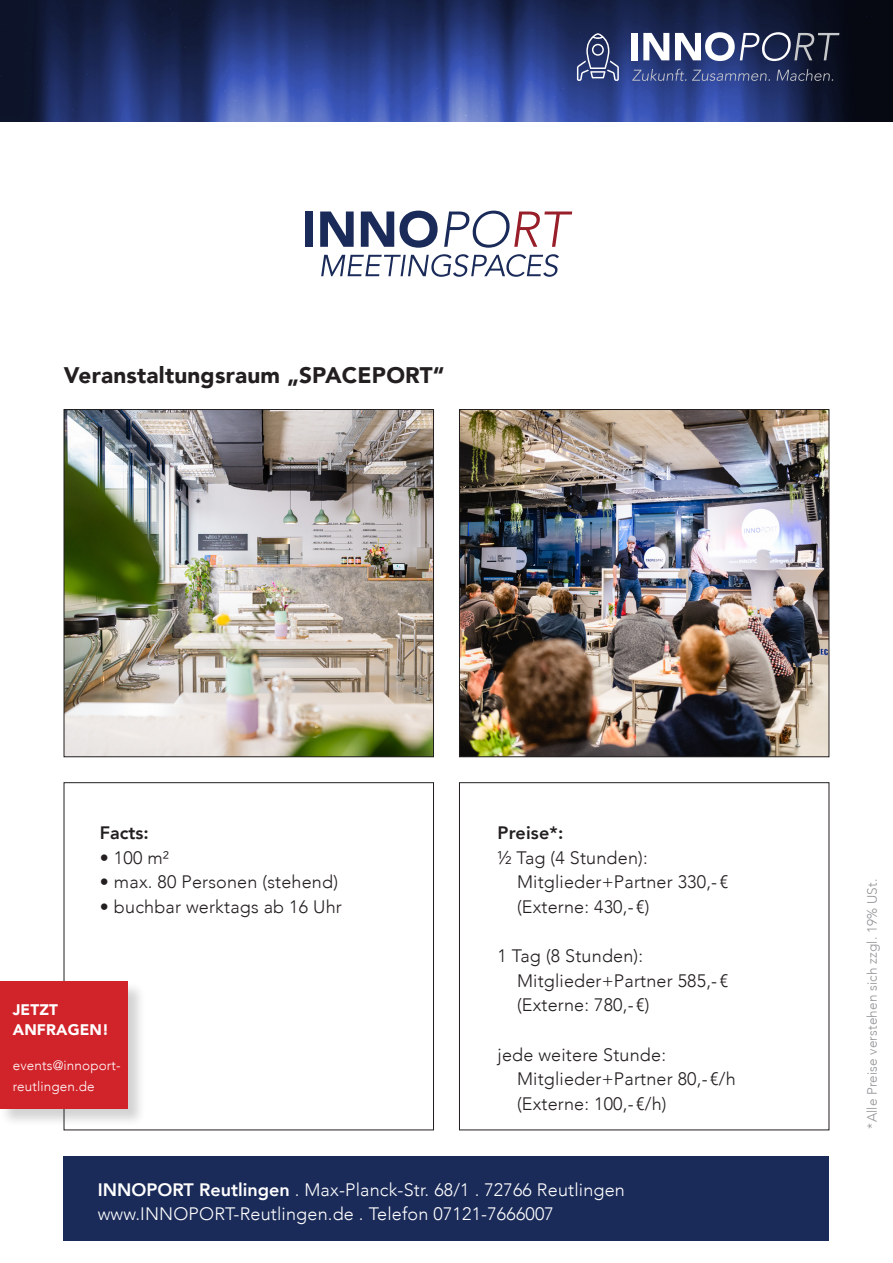
<style>
.page{position:relative;width:893px;height:1263px;background:#fff}
.page>*{position:absolute;margin:0;border:0;box-sizing:border-box;transform-origin:0 0}
._1_Headline__Hypatia_ExtraLight__28pt__0_{font:900 22.5px "Avenir";letter-spacing:.01em;color:#231f20}
._3_Fließtext__Hypathia_Light__9_5pt__10__{font:300 18px "Avenir";letter-spacing:.01em;color:#231f20}
._1_Headline__Hypatia_ExtraLight__28pt__0_-2{font:300 18px "Avenir";letter-spacing:.01em;color:#fff}
._3_Fließtext__Hypathia_Light__9_5pt__10__-2{font:800 18px "Avenir";letter-spacing:.01em;color:#231f20}
._1_Headline__Hypatia_ExtraLight__28pt__0_-3{font:800 18px "Avenir";color:#231f20}
._3_Fließtext__Hypathia_Light__9_5pt__10__-3{font:900 15.3px "Avenir";letter-spacing:.01em;color:#fff}
._3_Fließtext__Hypathia_Light__9_5pt__10__-4{font:300 13.5px "Avenir";letter-spacing:.01em;color:#939598}
._3_Fließtext__Hypathia_Light__9_5pt__10__-5{font:300 13.5px/21px "Avenir";letter-spacing:.01em;color:#fff}
.s1{font-weight:800}
</style>
<div class="page">
<img style="left:461px;top:411px;width:366px;height:344px">
<div style="left:459px;top:409px;width:370px;height:348px;border:1px solid #231f20"></div>
<img style="left:66px;top:411px;width:366px;height:344px">
<div style="left:64px;top:409px;width:370px;height:348px;border:1px solid #231f20"></div>
<div style="left:459px;top:782px;width:370px;height:348px;border:1px solid #231f20"></div>
<div style="left:64px;top:1157px;width:765px;height:84px;background:#1b2b59"></div>
<img style="left:0;top:0;width:893px;height:121px">
<div style="left:632px;top:33px;width:6px;height:27px;background:#fff"></div>
<svg style="left:643px;top:33px;width:26px;height:27px"></svg>
<svg style="left:675px;top:32px;width:164px;height:29px"></svg>
<svg style="left:632px;top:69px;width:54px;height:12px"></svg>
<svg style="left:692px;top:70px;width:78px;height:11px"></svg>
<svg style="left:777px;top:69px;width:56px;height:12px"></svg>
<svg style="left:577px;top:33px;width:42px;height:48px;background:#485581"></svg>
<div style="left:305px;top:211px;width:8px;height:36px;background:#1b2b59"></div>
<svg style="left:320px;top:211px;width:34px;height:36px"></svg>
<svg style="left:361px;top:211px;width:33px;height:36px"></svg>
<svg style="left:400px;top:211px;width:38px;height:37px"></svg>
<svg style="left:444px;top:211px;width:128px;height:37px"></svg>
<svg style="left:321px;top:254px;width:238px;height:23px"></svg>
<div style="left:0;top:982px;width:146px;height:145px;background:#231f20;opacity:.2"></div>
<div style="left:0;top:982px;width:128px;height:127px;background:#d1232a"></div>
<p class="_1_Headline__Hypatia_ExtraLight__28pt__0_" style="left:64px;top:356px;width:382px">Veranstaltungsraum „SPACEPORT“</p>
<p class="_1_Headline__Hypatia_ExtraLight__28pt__0_-3" style="left:100px;top:819px;width:50px">Facts:</p>
<p class="_3_Fließtext__Hypathia_Light__9_5pt__10__" style="left:100px;top:847px;width:71px">• 100 m²</p>
<p class="_3_Fließtext__Hypathia_Light__9_5pt__10__" style="left:100px;top:871px;width:240px">• max. 80 Personen (stehend)</p>
<p class="_3_Fließtext__Hypathia_Light__9_5pt__10__" style="left:100px;top:896px;width:243px">• buchbar werktags ab 16 Uhr</p>
<p class="_3_Fließtext__Hypathia_Light__9_5pt__10__-3" style="left:13px;top:996px;width:47px">JETZT</p>
<p class="_3_Fließtext__Hypathia_Light__9_5pt__10__-3" style="left:13px;top:1017px;width:98px">ANFRAGEN!</p>
<p class="_3_Fließtext__Hypathia_Light__9_5pt__10__-5" style="left:13px;top:1055px;width:109px">events@innoport&shy;reutlingen.de</p>
<p class="_3_Fließtext__Hypathia_Light__9_5pt__10__-2" style="left:497px;top:819px;width:67px">Preise*:</p>
<p class="_3_Fließtext__Hypathia_Light__9_5pt__10__" style="left:497px;top:847px;width:152px">½ Tag (4 Stunden):</p>
<p class="_3_Fließtext__Hypathia_Light__9_5pt__10__" style="left:517px;top:871px;width:213px">Mitglieder+Partner 330,- €</p>
<p class="_3_Fließtext__Hypathia_Light__9_5pt__10__" style="left:517px;top:896px;width:134px">(Externe: 430,- €)</p>
<p class="_3_Fließtext__Hypathia_Light__9_5pt__10__" style="left:497px;top:945px;width:147px">1 Tag (8 Stunden):</p>
<p class="_3_Fließtext__Hypathia_Light__9_5pt__10__" style="left:517px;top:970px;width:213px">Mitglieder+Partner 585,- €</p>
<p class="_3_Fließtext__Hypathia_Light__9_5pt__10__" style="left:517px;top:994px;width:134px">(Externe: 780,- €)</p>
<p class="_3_Fließtext__Hypathia_Light__9_5pt__10__" style="left:497px;top:1044px;width:170px">jede weitere Stunde:</p>
<p class="_3_Fließtext__Hypathia_Light__9_5pt__10__" style="left:517px;top:1068px;width:220px">Mitglieder+Partner 80,- €/h</p>
<p class="_3_Fließtext__Hypathia_Light__9_5pt__10__" style="left:517px;top:1093px;width:151px">(Externe: 100,- €/h)</p>
<p class="_1_Headline__Hypatia_ExtraLight__28pt__0_-2" style="left:98px;top:1179px;width:529px"><span class="s1">INNOPORT Reutlingen</span> . Max-Planck-Str. 68/1 . 72766 Reutlingen</p>
<p class="_1_Headline__Hypatia_ExtraLight__28pt__0_-2" style="left:98px;top:1203px;width:458px">www.INNOPORT-Reutlingen.de . Telefon 07121-7666007</p>
<p class="_3_Fließtext__Hypathia_Light__9_5pt__10__-4" style="left:864px;top:1128px;width:251px;rotate:-90deg">*Alle Preise verstehen sich zzgl. 19% USt.</p>
</div>
